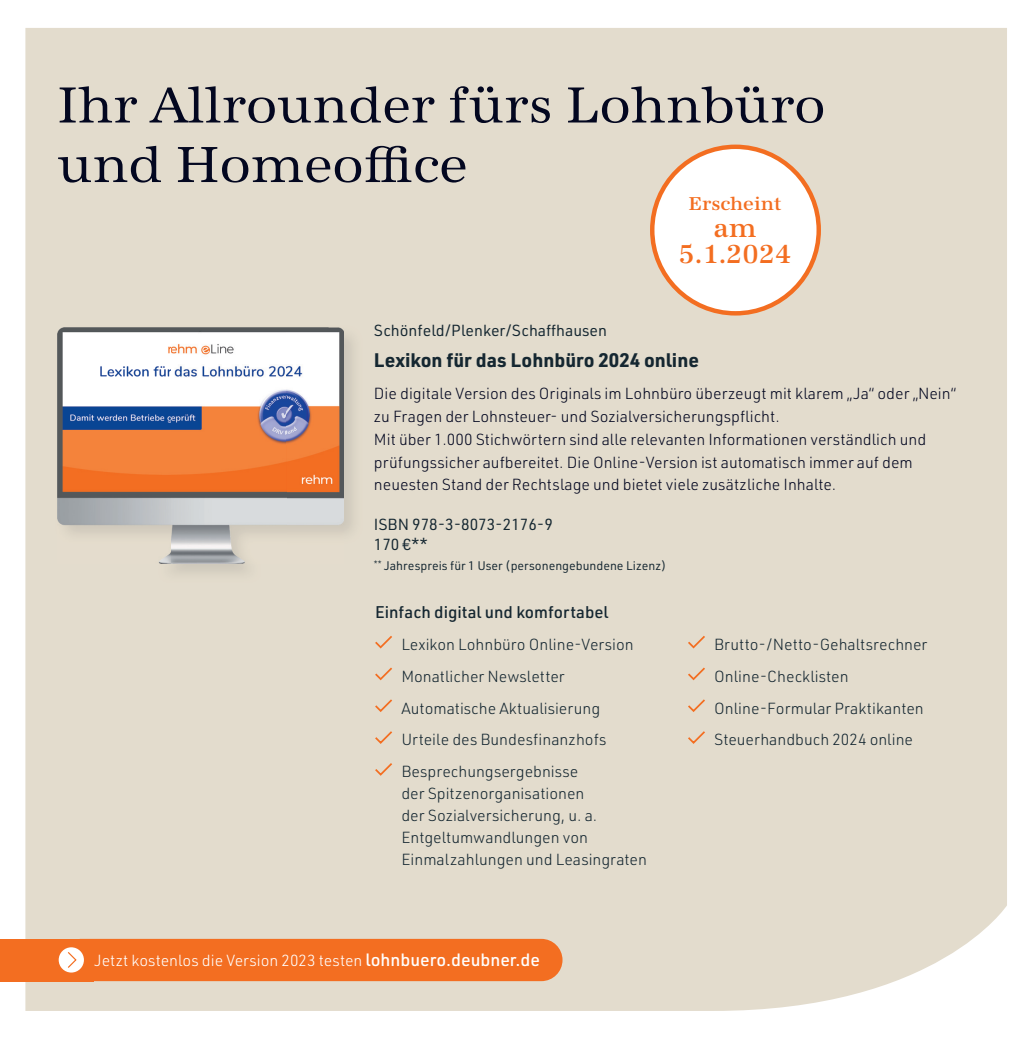
<style>
.page{position:relative;width:1035px;height:1042px;background:#fff}
.page>*{position:absolute;margin:0;border:0;box-sizing:border-box;transform-origin:0 0}
.t1{font:52.5px/59.5px "URW Antiqua";color:#030720}
.t2{font:500 27.12px/26.6px "URW Antiqua";color:#f36e21;text-align:center}
.t3{font:700 19.25px "URWDIN";color:#152731}
.t4{font:500 19.25px "URW Antiqua";color:#f36e21}
.t5{font:500 16.62px "URWDIN";color:#152731}
.t6{font:300 15.75px/31.8px "URWDIN";color:#152731}
.t7{font:300 15.75px/22.8px "URWDIN";color:#030720}
.t8{font:15.75px/19.8px "URWDIN";color:#152731}
.t9{font:300 15.75px "URWDIN";color:#fff}
.t10{font:12.25px "URWDIN";color:#152731}
.s1{font-weight:500;font-size:17.5px}
</style>
<div class="page">
<div style="left:25px;top:28px;width:981px;height:982px;background:#e3dccd"></div>
<img style="left:54px;top:324px;width:310px;height:259px">
<img style="left:57px;top:327px;width:287px;height:236px">
<svg style="left:373px;top:633px;width:21px;height:16px"></svg>
<svg style="left:373px;top:665px;width:21px;height:16px"></svg>
<svg style="left:373px;top:697px;width:21px;height:16px"></svg>
<svg style="left:373px;top:729px;width:21px;height:16px"></svg>
<svg style="left:373px;top:761px;width:21px;height:15px"></svg>
<svg style="left:686px;top:633px;width:20px;height:16px"></svg>
<svg style="left:686px;top:665px;width:20px;height:16px"></svg>
<svg style="left:686px;top:697px;width:20px;height:16px"></svg>
<svg style="left:686px;top:729px;width:20px;height:16px"></svg>
<div style="left:652px;top:147px;width:166px;height:166px;background:#fff;border-radius:50%"></div>
<div style="left:650px;top:144px;width:170px;height:171px;border:4px solid #f36e21;border-radius:50%"></div>
<div style="left:0;top:938px;width:94px;height:42px;background:#f36e21"></div>
<div style="left:59px;top:947px;width:25px;height:25px;background:#fff;border-radius:50%"></div>
<div style="left:66px;top:938px;width:496px;height:42px;background:#f36e21"></div>
<h1 class="t1" style="left:57px;top:76px;width:769px">Ihr Allrounder fürs Lohnbüro und Homeoffice</h1>
<p class="t4" style="left:688px;top:192px;width:94px">Erscheint</p>
<h2 class="t2" style="left:678px;top:214px;width:114px">am<br>5.1.2024</h2>
<p class="t8" style="left:374px;top:320px;width:234px">Schönfeld/Plenker/Schaffhausen</p>
<p class="t3" style="left:374px;top:346px;width:326px">Lexikon für das Lohnbüro 2024 online</p>
<p class="t7" style="left:374px;top:382px;width:583px">Die digitale Version des Originals im Lohnbüro überzeugt mit klarem „Ja“ oder „Nein“ zu Fragen der Lohnsteuer- und Sozialversicherungspflicht.<br>Mit über 1.000 Stichwörtern sind alle relevanten Informationen verständlich und prüfungssicher aufbereitet. Die Online-Version ist automatisch immer auf dem neuesten Stand der Rechtslage und bietet viele zusätzliche Inhalte.</p>
<p class="t8" style="left:374px;top:514px;width:180px">ISBN 978-3-8073-2176-9<br>170 €**</p>
<p class="t10" style="left:374px;top:557px;width:294px"><sup>**</sup> Jahrespreis für 1 User (personengebundene Lizenz)</p>
<p class="t5" style="left:375px;top:601px;width:235px">Einfach digital und komfortabel</p>
<p class="t6" style="left:401px;top:627px;width:234px">Lexikon Lohnbüro Online-Version<br>Monatlicher Newsletter<br>Automatische Aktualisierung<br>Urteile des Bundesfinanzhofs<br>Besprechungsergebnisse</p>
<p class="t6" style="left:401px;top:781px;width:247px;line-height:21.9px">der Spitzenorganisationen<br>der Sozialversicherung, u. a.<br>Entgeltumwandlungen von<br>Einmalzahlungen und Leasingraten</p>
<p class="t6" style="left:714px;top:627px;width:215px">Brutto-/Netto-Gehaltsrechner<br>Online-Checklisten<br>Online-Formular Praktikanten<br>Steuerhandbuch 2024 online</p>
<p class="t9" style="left:95px;top:950px;width:447px">Jetzt kostenlos die Version 2023 testen <span class="s1">lohnbuero.deubner.de</span></p>
</div>
